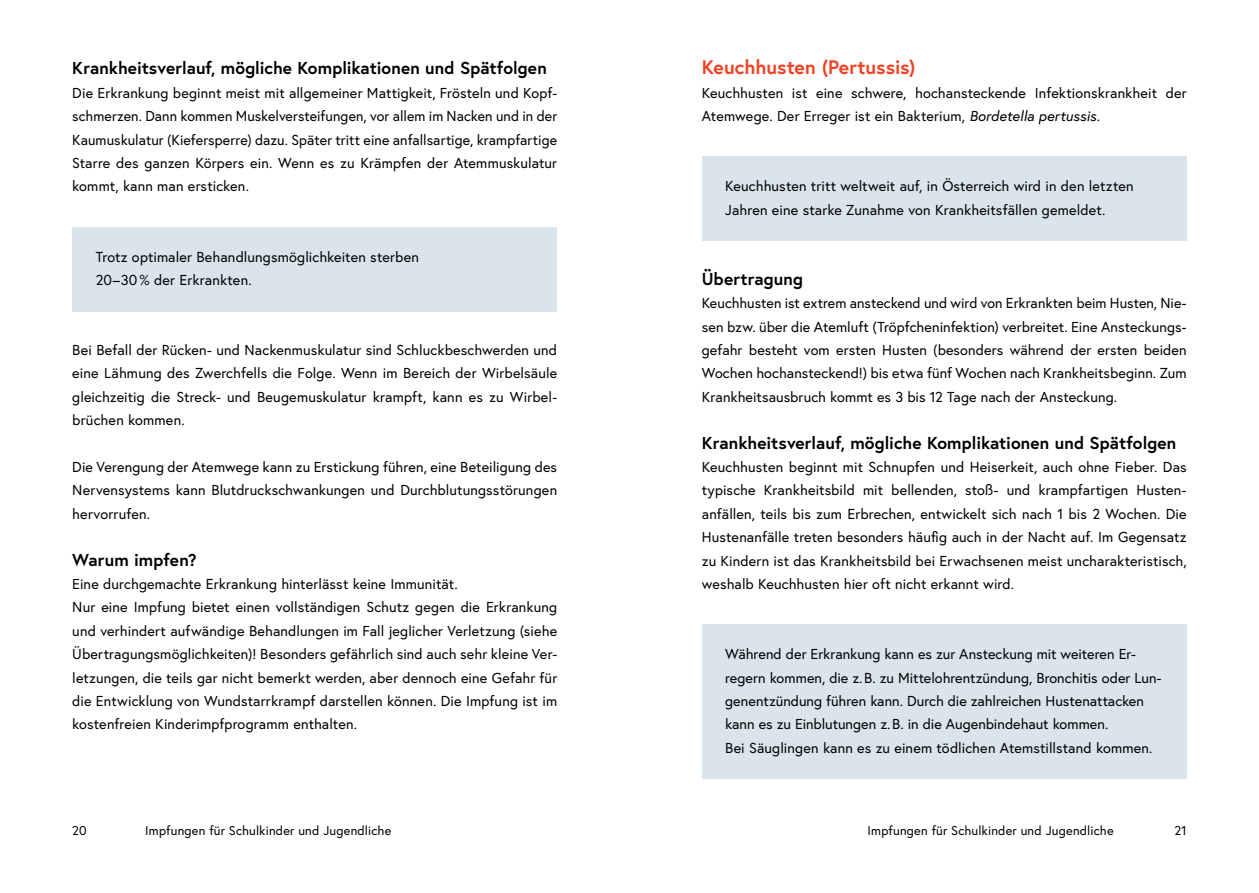
<style>
.page{position:relative;width:1259px;height:893px;background:#fff}
.page>*{position:absolute;margin:0;border:0;box-sizing:border-box;transform-origin:0 0}
.h3_Impf-Art{font:700 19.5px "Europa Austria";color:#ef4123}
.h4_Impf-Uebertragung{font:700 17.25px "Europa Austria";letter-spacing:.005em;color:#000}
.p_Abstand_danach{font:14.4px/23.4px "Europa Austria";letter-spacing:.01em;color:#000;text-align:justify}
.Infobox_p_Infobox_ohne_h_nach_H{font:14.4px/23.4px "Europa Austria";color:#000}
.Infobox_p_Infobox_ohne_h_weniger_Abstand{font:14.4px/23.4px "Europa Austria";letter-spacing:.01em;color:#000}
.Infobox_p_Infobox_ohne_h{font:14.4px/23.4px "Europa Austria";letter-spacing:.01em;color:#000}
.t1{font:12.75px "Europa Austria";letter-spacing:.015em;color:#000}
.s1{font-style:italic}
</style>
<div class="page">
<div style="left:702px;top:157px;width:484px;height:84px;background:#dae5eb"></div>
<div style="left:702px;top:624px;width:484px;height:155px;background:#dae5eb"></div>
<div style="left:72px;top:227px;width:485px;height:84px;background:#dae5eb"></div>
<h4 class="h4_Impf-Uebertragung" style="left:72px;top:57px;width:476px">Krankheitsverlauf, mögliche Komplikationen und Spätfolgen</h4>
<p class="p_Abstand_danach" style="left:72px;top:81px;width:486px">Die Erkrankung beginnt meist mit allgemeiner Mattigkeit, Frösteln und Kopf&shy;schmerzen. Dann kommen Muskelversteifungen, vor allem im Nacken und in der Kaumuskulatur (Kiefersperre) dazu. Später tritt eine anfallsartige, krampfartige Starre des ganzen Körpers ein. Wenn es zu Krämpfen der Atemmuskulatur kommt, kann man ersticken.</p>
<p class="Infobox_p_Infobox_ohne_h" style="left:96px;top:244px;width:325px">Trotz optimaler Behandlungsmöglichkeiten sterben<br>20–30 % der Erkrankten.</p>
<p class="p_Abstand_danach" style="left:72px;top:338px;width:486px">Bei Befall der Rücken- und Nackenmuskulatur sind Schluckbeschwerden und eine Lähmung des Zwerchfells die Folge. Wenn im Bereich der Wirbelsäule gleichzeitig die Streck- und Beugemuskulatur krampft, kann es zu Wirbel&shy;brüchen kommen.</p>
<p class="p_Abstand_danach" style="left:72px;top:455px;width:486px">Die Verengung der Atemwege kann zu Erstickung führen, eine Beteiligung des Nervensystems kann Blutdruckschwankungen und Durchblutungsstörungen hervorrufen.</p>
<h4 class="h4_Impf-Uebertragung" style="left:72px;top:548px;width:126px">Warum impfen?</h4>
<p class="p_Abstand_danach" style="left:72px;top:572px;width:387px">Eine durchgemachte Erkrankung hinterlässt keine Immunität.</p>
<p class="p_Abstand_danach" style="left:72px;top:595px;width:486px">Nur eine Impfung bietet einen vollständigen Schutz gegen die Erkrankung und verhindert aufwändige Behandlungen im Fall jeglicher Verletzung (siehe Übertragungsmöglichkeiten)! Besonders gefährlich sind auch sehr kleine Ver&shy;letzungen, die teils gar nicht bemerkt werden, aber dennoch eine Gefahr für die Entwicklung von Wundstarrkrampf darstellen können. Die Impfung ist im kostenfreien Kinderimpfprogramm enthalten.</p>
<h3 class="h3_Impf-Art" style="left:702px;top:54px;width:215px">Keuchhusten (Pertussis)</h3>
<p class="p_Abstand_danach" style="left:702px;top:81px;width:486px">Keuchhusten ist eine schwere, hochansteckende Infektionskrankheit der<br>Atemwege. Der Erreger ist ein Bakterium, <span class="s1">Bordetella pertussis</span>.</p>
<p class="Infobox_p_Infobox_ohne_h_weniger_Abstand" style="left:725px;top:174px;width:410px">Keuchhusten tritt weltweit auf, in Österreich wird in den letzten<br>Jahren eine starke Zunahme von Krankheitsfällen gemeldet.</p>
<h4 class="h4_Impf-Uebertragung" style="left:702px;top:267px;width:103px">Übertragung</h4>
<p class="p_Abstand_danach" style="left:702px;top:291px;width:486px">Keuchhusten ist extrem ansteckend und wird von Erkrankten beim Husten, Nie&shy;sen bzw. über die Atemluft (Tröpfcheninfektion) verbreitet. Eine Ansteckungs&shy;gefahr besteht vom ersten Husten (besonders während der ersten beiden Wochen hochansteckend!) bis etwa fünf Wochen nach Krankheitsbeginn. Zum Krankheitsausbruch kommt es 3 bis 12 Tage nach der Ansteckung.</p>
<h4 class="h4_Impf-Uebertragung" style="left:702px;top:431px;width:476px">Krankheitsverlauf, mögliche Komplikationen und Spätfolgen</h4>
<p class="p_Abstand_danach" style="left:702px;top:455px;width:486px">Keuchhusten beginnt mit Schnupfen und Heiserkeit, auch ohne Fieber. Das typische Krankheitsbild mit bellenden, stoß- und krampfartigen Husten&shy;anfällen, teils bis zum Erbrechen, entwickelt sich nach 1 bis 2 Wochen. Die Hustenanfälle treten besonders häufig auch in der Nacht auf. Im Gegensatz zu Kindern ist das Krankheitsbild bei Erwachsenen meist uncharakteristisch, weshalb Keuchhusten hier oft nicht erkannt wird.</p>
<p class="Infobox_p_Infobox_ohne_h_nach_H" style="left:725px;top:642px;width:438px">Während der Erkrankung kann es zur Ansteckung mit weiteren Er&shy;regern kommen, die z.B. zu Mittelohrentzündung, Bronchitis oder Lun&shy;genentzündung führen kann. Durch die zahlreichen Hustenattacken kann es zu Einblutungen z.B. in die Augenbindehaut kommen.<br>Bei Säuglingen kann es zu einem tödlichen Atemstillstand kommen.</p>
<p class="t1" style="left:72px;top:822px;width:16px">20</p>
<p class="t1" style="left:145px;top:822px;width:247px">Impfungen für Schulkinder und Jugendliche</p>
<p class="t1" style="left:867px;top:822px;width:247px">Impfungen für Schulkinder und Jugendliche</p>
<p class="t1" style="left:1174px;top:822px;width:14px">21</p>
</div>
